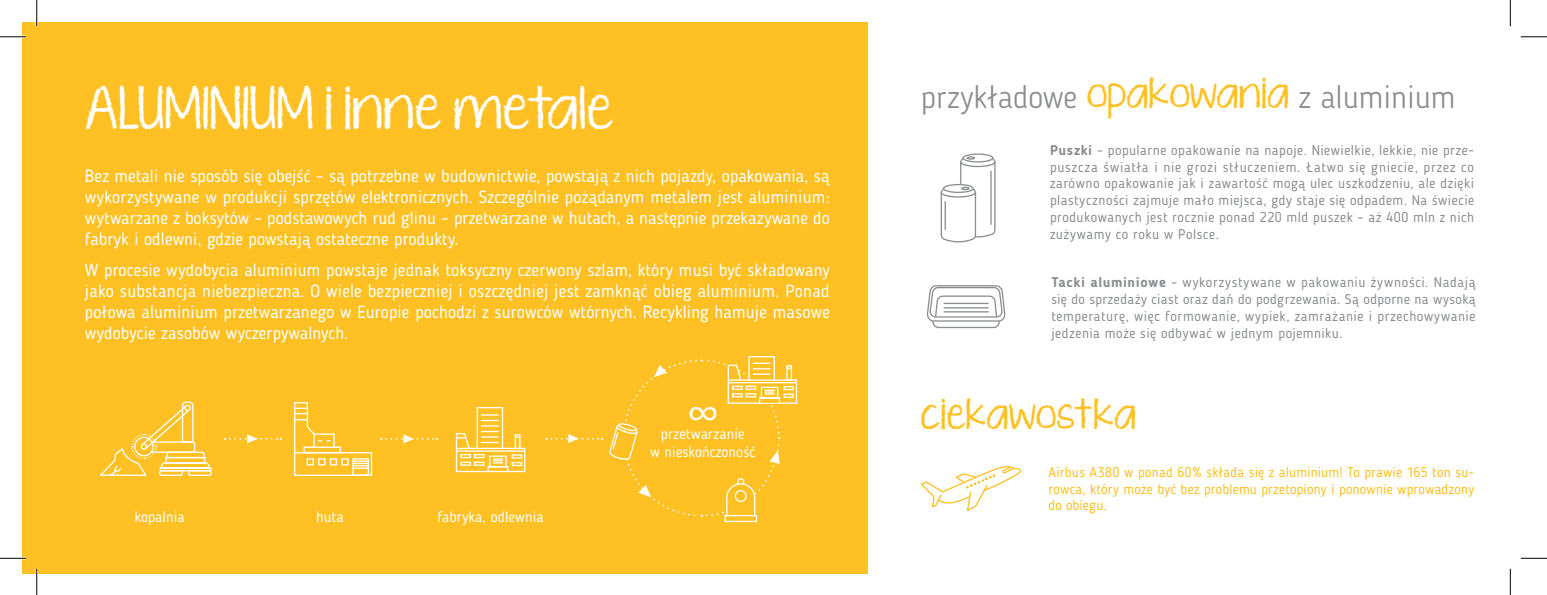
<style>
.page{position:relative;width:1547px;height:595px;background:#fff}
.page>*{position:absolute;margin:0;border:0;box-sizing:border-box;transform-origin:0 0}
.t1{font:44.27px "KG Ten Thousand Reasons";letter-spacing:.005em;color:#fff}
.t2{font:35.7px "PT Sans";color:#fff}
.t3{font:300 31.5px "Blogger Sans";color:#8b8d90}
.t4{font:31.5px "KG Ten Thousand Reasons";letter-spacing:.015em;color:#fec022}
.t5{font:17.5px/21px "Blogger Sans";letter-spacing:.005em;color:#fff;text-align:justify}
.t6{font:15.05px "Blogger Sans";letter-spacing:.005em;color:#fff}
.t7{font:14px/16.8px "Blogger Sans";letter-spacing:.035em;color:#8b8d90;text-align:justify}
.t8{font:14px/16.8px "Blogger Sans";letter-spacing:.01em;color:#fec022;text-align:justify}
.s1{font-family:"KG Ten Thousand Reasons";font-weight:400;color:#fec022}
.s2{font-weight:700}
</style>
<div class="page">
<div style="left:22px;top:22px;width:845px;height:550px;background:#fec022"></div>
<svg style="left:225px;top:434px;width:56px;height:9px"></svg>
<svg style="left:381px;top:434px;width:56px;height:9px"></svg>
<svg style="left:546px;top:434px;width:56px;height:9px"></svg>
<svg style="left:921px;top:466px;width:101px;height:45px"></svg>
<svg style="left:100px;top:401px;width:112px;height:75px"></svg>
<svg style="left:294px;top:402px;width:79px;height:74px"></svg>
<div style="left:477px;top:407px;width:26px;height:42px;border:1px solid #fff"></div>
<svg style="left:455px;top:433px;width:16px;height:17px"></svg>
<div style="left:474px;top:461px;width:10px;height:4px;border:1px solid #fff"></div>
<div style="left:460px;top:461px;width:11px;height:4px;border:1px solid #fff"></div>
<div style="left:474px;top:453px;width:10px;height:5px;border:1px solid #fff"></div>
<div style="left:512px;top:461px;width:10px;height:5px;border:1px solid #fff"></div>
<div style="left:512px;top:454px;width:10px;height:4px;border:1px solid #fff"></div>
<div style="left:460px;top:453px;width:11px;height:5px;border:1px solid #fff"></div>
<div style="left:456px;top:447px;width:69px;height:25px;border:1px solid #fff"></div>
<svg style="left:481px;top:414px;width:40px;height:58px"></svg>
<hr style="left:456px;top:450px;width:69px;height:1px;background:#fff">
<div style="left:728px;top:379px;width:69px;height:24px;border:1px solid #fff"></div>
<div style="left:783px;top:393px;width:11px;height:4px;border:1px solid #fff"></div>
<div style="left:783px;top:386px;width:11px;height:4px;border:1px solid #fff"></div>
<hr style="left:728px;top:382px;width:68px;height:1px;background:#fff">
<div style="left:724px;top:514px;width:33px;height:8px;border:1px solid #fff"></div>
<svg style="left:963px;top:154px;width:29px;height:8px"></svg>
<div style="left:962px;top:153px;width:31px;height:9px;border:1px solid #8b8d90;border-radius:50%"></div>
<svg style="left:940px;top:156px;width:56px;height:87px"></svg>
<svg style="left:927px;top:285px;width:79px;height:43px"></svg>
<hr style="left:943px;top:302px;width:45px;height:2px;background:#8b8d90">
<hr style="left:943px;top:307px;width:45px;height:1px;background:#8b8d90">
<hr style="left:943px;top:311px;width:45px;height:1px;background:#8b8d90">
<svg style="left:609px;top:356px;width:184px;height:161px"></svg>
<hr style="left:0;top:36px;width:26px;height:2px;background:#fff">
<hr style="left:0;top:557px;width:26px;height:2px;background:#fff">
<hr style="left:36px;top:0;width:2px;height:26px;background:#fff">
<hr style="left:36px;top:568px;width:2px;height:26px;background:#fff">
<svg style="left:0;top:36px;width:26px;height:1px"></svg>
<svg style="left:1521px;top:36px;width:26px;height:1px"></svg>
<svg style="left:0;top:557px;width:26px;height:1px"></svg>
<svg style="left:1521px;top:557px;width:26px;height:1px"></svg>
<svg style="left:36px;top:0;width:1px;height:26px"></svg>
<svg style="left:36px;top:568px;width:1px;height:26px"></svg>
<svg style="left:1510px;top:0;width:1px;height:26px"></svg>
<svg style="left:1510px;top:568px;width:1px;height:26px"></svg>
<p class="t1" style="left:85px;top:75px;width:530px">ALUMINIUM i inne metale</p>
<p class="t3" style="left:921px;top:78px;width:536px">przykładowe <span class="s1">opakowania</span> z aluminium</p>
<p class="t5" style="left:85px;top:165px;width:746px">Bez metali nie sposób się obejść – są potrzebne w budownictwie, powstają z nich pojazdy, opakowania, są wykorzystywane w produkcji sprzętów elektronicznych. Szczególnie pożądanym metalem jest aluminium: wytwarzane z boksytów – podstawowych rud glinu – przetwarzane w hutach, a następnie przekazywane do fabryk i odlewni, gdzie powstają ostateczne produkty.</p>
<p class="t5" style="left:85px;top:259px;width:747px">W procesie wydobycia aluminium powstaje jednak toksyczny czerwony szlam, który musi być składowany jako substancja niebezpieczna. O wiele bezpieczniej i oszczędniej jest zamknąć obieg aluminium. Ponad połowa aluminium przetwarzanego w Europie pochodzi z surowców wtórnych. Recykling hamuje masowe wydobycie zasobów wyczerpywalnych.</p>
<p class="t6" style="left:134px;top:507px;width:52px">kopalnia</p>
<p class="t6" style="left:316px;top:507px;width:29px">huta</p>
<p class="t6" style="left:437px;top:507px;width:108px">fabryka, odlewnia</p>
<p class="t2" style="left:688px;top:390px;width:32px">∞</p>
<p class="t6" style="left:650px;top:443px;width:107px">w nieskończoność</p>
<p class="t6" style="left:661px;top:425px;width:85px">przetwarzanie</p>
<p class="t7" style="left:1050px;top:141px;width:426px"><span class="s2">Puszki</span> – popularne opakowanie na napoje. Niewielkie, lekkie, nie prze&shy;puszcza światła i nie grozi stłuczeniem. Łatwo się gniecie, przez co zarówno opakowanie jak i zawartość mogą ulec uszkodzeniu, ale dzięki plastyczności zajmuje mało miejsca, gdy staje się odpadem. Na świecie produkowanych jest rocznie ponad 220 mld puszek – aż 400 mln z nich zużywamy co roku w Polsce.</p>
<p class="t7" style="left:1051px;top:273px;width:426px"><span class="s2">Tacki aluminiowe</span> – wykorzystywane w pakowaniu żywności. Nadają się do sprzedaży ciast oraz dań do podgrzewania. Są odporne na wysoką temperaturę, więc formowanie, wypiek, zamrażanie i przechowywanie jedzenia może się odbywać w jednym pojemniku.</p>
<p class="t4" style="left:921px;top:391px;width:217px">ciekawostka</p>
<p class="t8" style="left:1048px;top:463px;width:427px">Airbus A380 w ponad 60% składa się z aluminium! To prawie 165 ton su&shy;rowca, który może być bez problemu przetopiony i ponownie wprowadzony do obiegu.</p>
</div>
